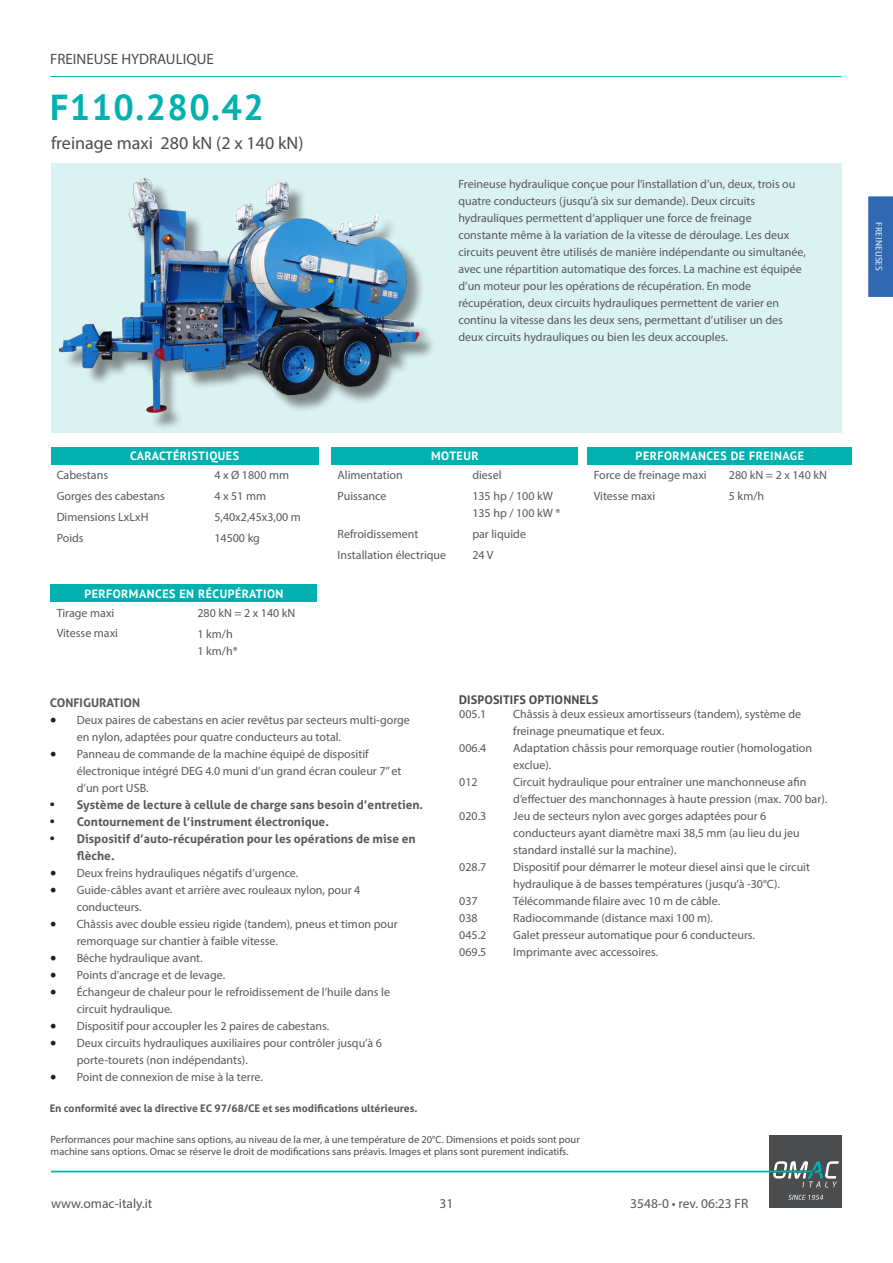
<style>
.page{position:relative;width:893px;height:1263px;background:#fff}
.page>*{position:absolute;margin:0;border:0;box-sizing:border-box;transform-origin:0 0}
.t1{font:700 36px "PT Sans";letter-spacing:.04em;color:#00b1b0}
.t2{font:18px "Myriad Pro";color:#4b4c4d}
.t3{font:15px "Myriad Pro";color:#4b4c4d}
.t4{font:13.5px "Myriad Pro";color:#57585a}
.t5{font:12px/17px "Myriad Pro";color:#57585a}
.t6{font:700 12px/17px "Aller";color:#57585a}
.t7{font:700 12px "PT Sans";letter-spacing:.04em;color:#fff}
.t8{font:700 12px "Aller";color:#4b4c4d}
.t9{font:10.5px/12.6px "Myriad Pro";color:#4b4c4d}
.t10{font:700 10.5px "Aller";color:#57585a}
.t11{font:9px "PT Sans";color:#fff}
.s1{font-family:"Minion Pro";font-size:18px;color:#231f20}
.s2{font-family:"Myriad Pro";font-weight:400;font-size:18px;color:#231f20}
</style>
<div class="page">
<div style="left:769px;top:1135px;width:73px;height:73px;background:#4b4c4d"></div>
<svg style="left:51px;top:1161px;width:788px;height:26px"></svg>
<svg style="left:788px;top:1195px;width:35px;height:5px"></svg>
<div style="left:868px;top:196px;width:25px;height:101px;background:#3068b2"></div>
<hr style="left:51px;top:76px;width:790px;height:1px;background:#00b1b0">
<div style="left:51px;top:163px;width:791px;height:270px;background:#dbf2f2"></div>
<div style="left:51px;top:447px;width:267px;height:17px;background:#00b1b0"></div>
<div style="left:588px;top:447px;width:264px;height:17px;background:#00b1b0"></div>
<div style="left:332px;top:447px;width:246px;height:17px;background:#00b1b0"></div>
<div style="left:51px;top:585px;width:266px;height:17px;background:#00b1b0"></div>
<img style="left:59px;top:178px;width:374px;height:239px">
<p class="t3" style="left:50px;top:50px;width:165px">FREINEUSE HYDRAULIQUE</p>
<p class="t1" style="left:50px;top:84px;width:215px">F110.280.42</p>
<p class="t2" style="left:51px;top:132px;width:254px">freinage maxi 280 kN (2 x 140 kN)</p>
<p class="t5" style="left:458px;top:175px;width:349px">Freineuse hydraulique conçue pour l’installation d’un, deux, trois ou quatre conducteurs (jusqu’à six sur demande). Deux circuits hydrauliques permettent d’appliquer une force de freinage<br>constante même à la variation de la vitesse de déroulage. Les deux circuits peuvent être utilisés de manière indépendante ou simultanée, avec une répartition automatique des forces. La machine est équipée d’un moteur pour les opérations de récupération. En mode récupération, deux circuits hydrauliques permettent de varier en continu la vitesse dans les deux sens, permettant d’utiliser un des deux circuits hydrauliques ou bien les deux accouples.</p>
<p class="t7" style="left:130px;top:448px;width:110px">CARACTÉRISTIQUES</p>
<p class="t5" style="left:57px;top:466px;width:53px">Cabestans</p>
<p class="t5" style="left:214px;top:466px;width:76px">4 x Ø 1800 mm</p>
<p class="t5" style="left:57px;top:487px;width:110px">Gorges des cabestans</p>
<p class="t5" style="left:214px;top:487px;width:53px">4 x 51 mm</p>
<p class="t5" style="left:57px;top:508px;width:93px">Dimensions LxLxH</p>
<p class="t5" style="left:214px;top:508px;width:88px">5,40x2,45x3,00 m</p>
<p class="t5" style="left:57px;top:529px;width:28px">Poids</p>
<p class="t5" style="left:214px;top:529px;width:47px">14500 kg</p>
<p class="t7" style="left:84px;top:586px;width:201px">PERFORMANCES EN RÉCUPÉRATION</p>
<p class="t5" style="left:57px;top:604px;width:59px">Tirage maxi</p>
<p class="t5" style="left:197px;top:604px;width:100px">280 kN = 2 x 140 kN</p>
<p class="t5" style="left:57px;top:625px;width:63px">Vitesse maxi</p>
<p class="t5" style="left:197px;top:625px;width:37px">1 km/h</p>
<p class="t5" style="left:197px;top:642px;width:42px">1 km/h*</p>
<p class="t7" style="left:431px;top:448px;width:49px">MOTEUR</p>
<p class="t5" style="left:338px;top:466px;width:67px">Alimentation</p>
<p class="t5" style="left:472px;top:466px;width:31px">diesel</p>
<p class="t5" style="left:338px;top:487px;width:50px">Puissance</p>
<p class="t5" style="left:472px;top:487px;width:82px">135 hp / 100 kW</p>
<p class="t5" style="left:472px;top:504px;width:90px">135 hp / 100 kW *</p>
<p class="t5" style="left:338px;top:525px;width:82px">Refroidissement</p>
<p class="t5" style="left:472px;top:525px;width:55px">par liquide</p>
<p class="t5" style="left:338px;top:546px;width:110px">Installation électrique</p>
<p class="t5" style="left:472px;top:546px;width:23px">24 V</p>
<p class="t7" style="left:636px;top:448px;width:170px">PERFORMANCES DE FREINAGE</p>
<p class="t5" style="left:594px;top:466px;width:115px">Force de freinage maxi</p>
<p class="t5" style="left:729px;top:466px;width:100px">280 kN = 2 x 140 kN</p>
<p class="t5" style="left:594px;top:487px;width:63px">Vitesse maxi</p>
<p class="t5" style="left:729px;top:487px;width:37px">5 km/h</p>
<p class="t6" style="left:50px;top:694px;width:92px">CONFIGURATION</p>
<p class="t8" style="left:459px;top:692px;width:141px">DISPOSITIFS OPTIONNELS</p>
<p class="t5" style="left:77px;top:711px;width:335px;text-indent:-27px"><span class="s1">•</span> Deux paires de cabestans en acier revêtus par secteurs multi-gorge en nylon, adaptées pour quatre conducteurs au total.</p>
<p class="t5" style="left:77px;top:745px;width:326px;text-indent:-27px"><span class="s1">•</span> Panneau de commande de la machine équipé de dispositif électronique intégré DEG 4.0 muni d’un grand écran couleur 7’’ et d’un port USB.</p>
<p class="t6" style="left:50px;top:796px;width:375px"><span class="s2">•</span> Système de lecture à cellule de charge sans besoin d’entretien.</p>
<p class="t6" style="left:50px;top:813px;width:281px"><span class="s2">•</span> Contournement de l’instrument électronique.</p>
<p class="t6" style="left:77px;top:830px;width:340px;text-indent:-27px"><span class="s2">•</span> Dispositif d’auto-récupération pour les opérations de mise en flèche.</p>
<p class="t5" style="left:50px;top:864px;width:250px"><span class="s1">•</span> Deux freins hydrauliques négatifs d’urgence.</p>
<p class="t5" style="left:77px;top:881px;width:285px;text-indent:-27px"><span class="s1">•</span> Guide-câbles avant et arrière avec rouleaux nylon, pour 4 conducteurs.</p>
<p class="t5" style="left:77px;top:915px;width:323px;text-indent:-27px"><span class="s1">•</span> Châssis avec double essieu rigide (tandem), pneus et timon pour remorquage sur chantier à faible vitesse.</p>
<p class="t5" style="left:50px;top:949px;width:155px"><span class="s1">•</span> Bêche hydraulique avant.</p>
<p class="t5" style="left:50px;top:966px;width:177px"><span class="s1">•</span> Points d’ancrage et de levage.</p>
<p class="t5" style="left:77px;top:983px;width:315px;text-indent:-27px"><span class="s1">•</span> Échangeur de chaleur pour le refroidissement de l’huile dans le circuit hydraulique.</p>
<p class="t5" style="left:50px;top:1017px;width:281px"><span class="s1">•</span> Dispositif pour accoupler les 2 paires de cabestans.</p>
<p class="t5" style="left:77px;top:1034px;width:307px;text-indent:-27px"><span class="s1">•</span> Deux circuits hydrauliques auxiliaires pour contrôler jusqu’à 6 porte-tourets (non indépendants).</p>
<p class="t5" style="left:50px;top:1068px;width:215px"><span class="s1">•</span> Point de connexion de mise à la terre.</p>
<p class="t5" style="left:459px;top:705px;width:29px">005.1</p>
<p class="t5" style="left:513px;top:705px;width:289px">Châssis à deux essieux amortisseurs (tandem), système de freinage pneumatique et feux.</p>
<p class="t5" style="left:459px;top:739px;width:29px">006.4</p>
<p class="t5" style="left:513px;top:739px;width:300px">Adaptation châssis pour remorquage routier (homologation exclue).</p>
<p class="t5" style="left:459px;top:773px;width:20px">012</p>
<p class="t5" style="left:513px;top:773px;width:315px">Circuit hydraulique pour entraîner une manchonneuse afin d’effectuer des manchonnages à haute pression (max. 700 bar).</p>
<p class="t5" style="left:459px;top:807px;width:29px">020.3</p>
<p class="t5" style="left:513px;top:807px;width:255px">Jeu de secteurs nylon avec gorges adaptées pour 6</p>
<p class="t5" style="left:513px;top:824px;width:288px">conducteurs ayant diamètre maxi 38,5 mm (au lieu du jeu</p>
<p class="t5" style="left:513px;top:841px;width:165px">standard installé sur la machine).</p>
<p class="t5" style="left:459px;top:858px;width:29px">028.7</p>
<p class="t5" style="left:513px;top:858px;width:298px">Dispositif pour démarrer le moteur diesel ainsi que le circuit hydraulique à de basses températures (jusqu’à -30°C).</p>
<p class="t5" style="left:459px;top:892px;width:20px">037</p>
<p class="t5" style="left:513px;top:892px;width:208px">Télécommande filaire avec 10 m de câble.</p>
<p class="t5" style="left:459px;top:909px;width:20px">038</p>
<p class="t5" style="left:513px;top:909px;width:201px">Radiocommande (distance maxi 100 m).</p>
<p class="t5" style="left:459px;top:926px;width:29px">045.2</p>
<p class="t5" style="left:513px;top:926px;width:243px">Galet presseur automatique pour 6 conducteurs.</p>
<p class="t5" style="left:459px;top:943px;width:29px">069.5</p>
<p class="t5" style="left:513px;top:943px;width:146px">Imprimante avec accessoires.</p>
<p class="t10" style="left:50px;top:1101px;width:369px">En conformité avec la directive EC 97/68/CE et ses modifications ultérieures.</p>
<p class="t9" style="left:51px;top:1132px;width:531px">Performances pour machine sans options, au niveau de la mer, à une température de 20°C. Dimensions et poids sont pour machine sans options. Omac se réserve le droit de modifications sans préavis. Images et plans sont purement indicatifs.</p>
<p class="t4" style="left:51px;top:1195px;width:103px">www.omac-italy.it</p>
<p class="t4" style="left:440px;top:1195px;width:15px">31</p>
<p class="t4" style="left:630px;top:1195px;width:120px">3548-0 • rev. 06:23 FR</p>
<p class="t11" style="left:885px;top:222px;width:50px;rotate:90deg">FREINEUSES</p>
</div>
